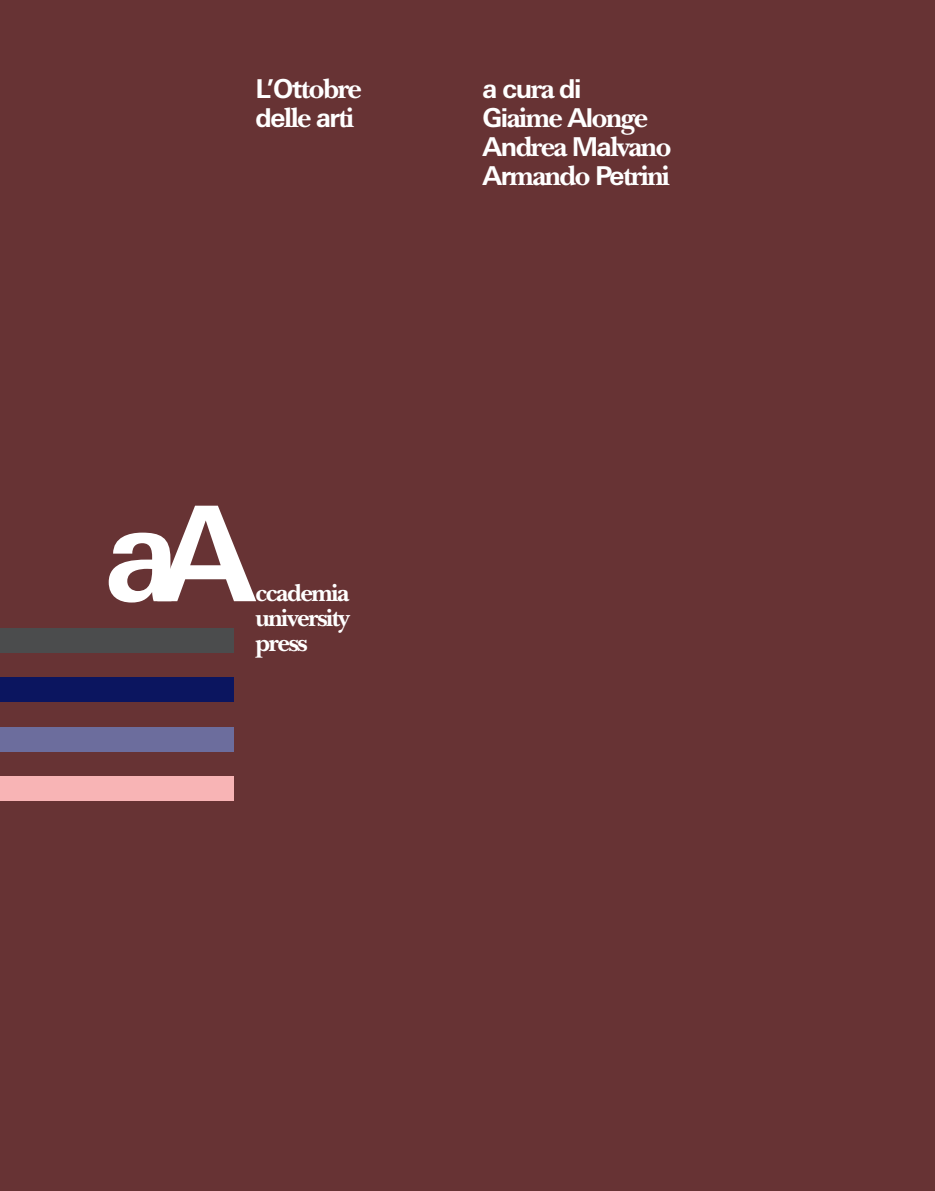
<style>
.page{position:relative;width:935px;height:1191px;background:#673334}
.page>*{position:absolute;margin:0;border:0;box-sizing:border-box;transform-origin:0 0}
.t1{font:700 132.2px "Linotype Univers Basic";color:#fff}
.t2{font:700 29px/29px "New Baskerville";letter-spacing:-.055em;color:#fff}
.t3{font:700 26px "Linotype Univers Basic";color:#fff}
.t4{font:700 25.4px "New Baskerville";letter-spacing:-.055em;color:#fff}
.s1{font-family:"Linotype Univers Basic";font-size:26px}
.s2{font-family:"New Baskerville";font-size:29px}
</style>
<div class="page">
<div style="left:0;top:628px;width:233px;height:25px;background:#4b4c4d"></div>
<div style="left:0;top:677px;width:233px;height:25px;background:#0b155f"></div>
<div style="left:0;top:726px;width:233px;height:25px;background:#6c6d9d"></div>
<div style="left:0;top:776px;width:233px;height:25px;background:#f8b4b5"></div>
<p class="t2" style="left:256px;top:74px;width:108px"><span class="s1">L’Ot</span>tobre <span class="s1">de</span>lle <span class="s1">ar</span>ti</p>
<p class="t3" style="left:482px;top:73px;width:100px">a cu<span class="s2">ra</span> di</p>
<p class="t2" style="left:482px;top:103px;width:167px"><span class="s1">Gi</span>aime <span class="s1">Al</span>onge</p>
<p class="t2" style="left:482px;top:132px;width:191px"><span class="s1">An</span>drea <span class="s1">Ma</span>lvano</p>
<p class="t2" style="left:482px;top:161px;width:189px"><span class="s1">Ar</span>mando <span class="s1">Pe</span>trini</p>
<p class="t1" style="left:105px;top:474px;width:152px">aA</p>
<p class="t4" style="left:256px;top:578px;width:95px">ccademia</p>
<p class="t4" style="left:256px;top:603px;width:96px">university</p>
<p class="t4" style="left:256px;top:628px;width:54px">press</p>
</div>
